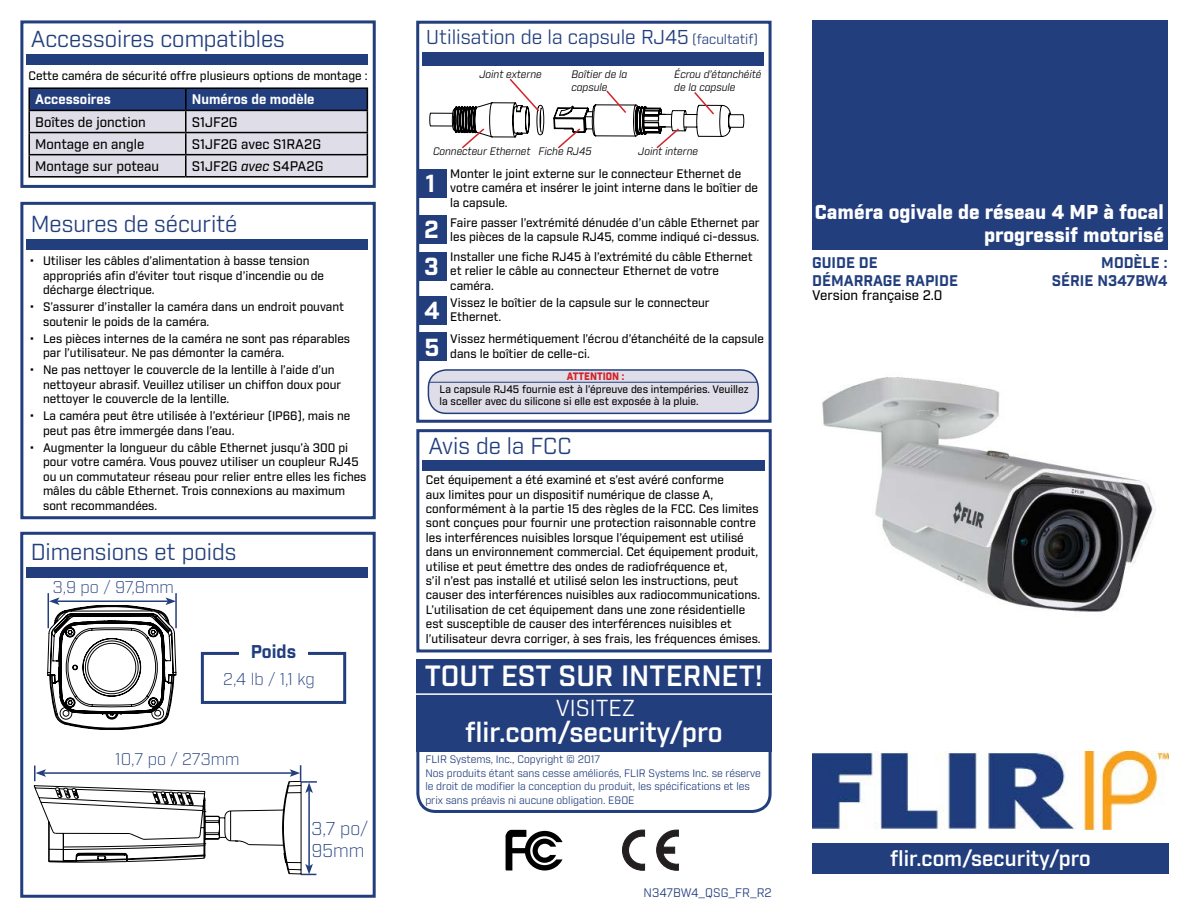
<style>
.page{position:relative;width:1188px;height:918px;background:#fff}
.page>*{position:absolute;margin:0;border:0;box-sizing:border-box;transform-origin:0 0}
.t1{font:600 28.5px "Industry";color:#fff}
.t2{font:600 27px "Industry";color:#fff}
.t3{font:700 24px/45.9px "Industry";color:#fff}
.t4{font:22.5px "Industry";color:#223e7d}
.t5{font:22.5px "Industry";color:#fff}
.t6{font:600 21px "Industry";color:#fff}
.t7{font:900 19.5px/23.4px "Industry";color:#fff;text-align:right}
.t8{font:19.5px "Industry";color:#223e7d}
.t9{font:300 18px/21.6px "Industry";color:#223e7d}
.t10{font:700 18px "Industry";color:#223e7d}
.t11{font:300 16.5px "Industry";color:#223e7d}
.t12{font:700 15px/18px "Industry";color:#223e7d;text-align:right}
.t13{font:500 13.5px "Industry";color:#000}
.t14{font:700 13.5px "Industry";color:#fff}
.t15{font:500 12px/14.4px "Industry";color:#000}
.t16{font:12px "Industry";color:#223e7d}
.t17{font:10.5px/13.5px "Industry";color:#223e7d}
.t18{font:500 10.5px/12.6px "Industry";color:#000}
.t19{font:italic 10.5px/12.6px "Industry";color:#000}
.t20{font:900 10.5px "Industry";color:#d2232a;scale:.94 1}
.s1{font-style:italic}
.s2{font-size:13.5px}
</style>
<div class="page">
<div style="left:20px;top:20px;width:356px;height:168px;border:3px solid #223e7d"></div>
<div style="left:20px;top:532px;width:356px;height:366px;border:3px solid #223e7d"></div>
<img style="left:812px;top:752px;width:357px;height:78px">
<div style="left:812px;top:21px;width:356px;height:229px;background:#223e7d"></div>
<div style="left:812px;top:843px;width:357px;height:31px;background:#223e7d"></div>
<svg style="left:34px;top:765px;width:283px;height:110px"></svg>
<div style="left:27px;top:55px;width:341px;height:10px;background:#223e7d"></div>
<div style="left:27px;top:567px;width:341px;height:11px;background:#223e7d"></div>
<div style="left:201px;top:652px;width:145px;height:52px;border:3px solid #223e7d"></div>
<div style="left:239px;top:645px;width:69px;height:22px;background:#fff"></div>
<hr style="left:28px;top:87px;width:158px;height:2px;background:#000">
<hr style="left:28px;top:89px;width:2px;height:21px;background:#000">
<hr style="left:186px;top:87px;width:182px;height:2px;background:#000">
<hr style="left:28px;top:110px;width:158px;height:1px;background:#000">
<hr style="left:28px;top:111px;width:2px;height:21px;background:#000">
<hr style="left:28px;top:132px;width:158px;height:1px;background:#000">
<hr style="left:28px;top:133px;width:2px;height:21px;background:#000">
<hr style="left:28px;top:154px;width:158px;height:1px;background:#000">
<hr style="left:28px;top:155px;width:2px;height:21px;background:#000">
<svg style="left:29px;top:88px;width:339px;height:88px;background:#a2a8be"></svg>
<hr style="left:28px;top:176px;width:158px;height:2px;background:#000">
<hr style="left:186px;top:176px;width:182px;height:2px;background:#000">
<div style="left:416px;top:429px;width:356px;height:223px;border:3px solid #223e7d"></div>
<div style="left:416px;top:21px;width:356px;height:402px;border:3px solid #223e7d"></div>
<svg style="left:506px;top:830px;width:57px;height:41px"></svg>
<svg style="left:622px;top:830px;width:57px;height:40px"></svg>
<div style="left:416px;top:660px;width:356px;height:92px;background:#223e7d"></div>
<div style="left:416px;top:663px;width:356px;height:150px;border:3px solid #223e7d;border-radius:18px"></div>
<hr style="left:411px;top:693px;width:366px;height:2px;background:#fff">
<div style="left:422px;top:461px;width:343px;height:10px;background:#223e7d"></div>
<div style="left:423px;top:53px;width:341px;height:13px;background:#223e7d"></div>
<div style="left:428px;top:370px;width:330px;height:43px;background:#dfdee8;border-radius:18px"></div>
<div style="left:428px;top:369px;width:331px;height:45px;border:2px solid #223e7d;border-radius:18px"></div>
<hr style="left:429px;top:382px;width:328px;height:1px;background:#223e7d">
<div style="left:417px;top:169px;width:30px;height:28px;background:#223e7d"></div>
<div style="left:417px;top:215px;width:30px;height:28px;background:#223e7d"></div>
<div style="left:417px;top:252px;width:30px;height:28px;background:#223e7d"></div>
<div style="left:417px;top:296px;width:30px;height:28px;background:#223e7d"></div>
<div style="left:418px;top:332px;width:29px;height:29px;background:#223e7d"></div>
<svg style="left:429px;top:78px;width:315px;height:71px"></svg>
<div style="left:20px;top:202px;width:356px;height:317px;border:3px solid #223e7d"></div>
<div style="left:27px;top:240px;width:341px;height:10px;background:#223e7d"></div>
<img style="left:822px;top:377px;width:334px;height:235px">
<hr style="left:48px;top:593px;width:1px;height:35px;background:#223e7d">
<hr style="left:175px;top:593px;width:2px;height:35px;background:#223e7d">
<svg style="left:48px;top:597px;width:128px;height:133px"></svg>
<h3 class="t4" style="left:31px;top:25px;width:256px">Accessoires compatibles</h3>
<p class="t15" style="left:28px;top:69px;width:341px">Cette caméra de sécurité offre plusieurs options de montage :</p>
<p class="t14" style="left:35px;top:91px;width:77px">Accessoires</p>
<p class="t14" style="left:192px;top:91px;width:124px">Numéros de modèle</p>
<p class="t13" style="left:35px;top:114px;width:112px">Boîtes de jonction</p>
<p class="t13" style="left:192px;top:114px;width:47px">S1JF2G</p>
<p class="t13" style="left:35px;top:136px;width:111px">Montage en angle</p>
<p class="t13" style="left:192px;top:136px;width:131px">S1JF2G avec S1RA2G</p>
<p class="t13" style="left:35px;top:158px;width:125px">Montage sur poteau</p>
<p class="t13" style="left:192px;top:158px;width:133px">S1JF2G <span class="s1">avec</span> S4PA2G</p>
<h3 class="t4" style="left:31px;top:210px;width:208px">Mesures de sécurité</h3>
<p class="t15" style="left:43px;top:254px;width:283px;text-indent:-14px">• Utiliser les câbles d’alimentation à basse tension appropriés afin d’éviter tout risque d’incendie ou de décharge électrique.</p>
<p class="t15" style="left:43px;top:300px;width:303px;text-indent:-14px">• S’assurer d’installer la caméra dans un endroit pouvant soutenir le poids de la caméra.</p>
<p class="t15" style="left:43px;top:332px;width:309px;text-indent:-14px">• Les pièces internes de la caméra ne sont pas réparables par l’utilisateur. Ne pas démonter la caméra.</p>
<p class="t15" style="left:43px;top:363px;width:300px;text-indent:-14px">• Ne pas nettoyer le couvercle de la lentille à l’aide d’un nettoyeur abrasif. Veuillez utiliser un chiffon doux pour nettoyer le couvercle de la lentille.</p>
<p class="t15" style="left:43px;top:409px;width:309px;text-indent:-14px">• La caméra peut être utilisée à l’extérieur (IP66), mais ne peut pas être immergée dans l’eau.</p>
<p class="t15" style="left:43px;top:441px;width:325px;text-indent:-14px">• Augmenter la longueur du câble Ethernet jusqu’à 300 pi pour votre caméra. Vous pouvez utiliser un coupleur RJ45 ou un commutateur réseau pour relier entre elles les fiches mâles du câble Ethernet. Trois connexions au maximum sont recommandées.</p>
<h3 class="t4" style="left:31px;top:538px;width:207px">Dimensions et poids</h3>
<h3 class="t11" style="left:53px;top:578px;width:123px">3,9 po / 97,8mm</h3>
<h3 class="t10" style="left:251px;top:641px;width:47px">Poids</h3>
<h3 class="t11" style="left:223px;top:669px;width:93px">2,4 lb / 1,1 kg</h3>
<h3 class="t11" style="left:115px;top:749px;width:126px">10,7 po / 273mm</h3>
<h3 class="t9" style="left:312px;top:818px;width:58px">3,7 po/<br>95mm</h3>
<h3 class="t8" style="left:426px;top:26px;width:333px">Utilisation de la capsule RJ45 <span class="s2">(facultatif)</span></h3>
<p class="t19" style="left:480px;top:68px;width:64px">Joint externe</p>
<p class="t19" style="left:571px;top:68px;width:57px">Boîtier de la capsule</p>
<p class="t19" style="left:674px;top:68px;width:89px">Écrou d’étanchéité de la capsule</p>
<p class="t19" style="left:433px;top:145px;width:99px">Connecteur Ethernet</p>
<p class="t19" style="left:538px;top:145px;width:55px">Fiche RJ45</p>
<p class="t19" style="left:638px;top:145px;width:61px">Joint interne</p>
<h3 class="t3" style="left:424px;top:162px;width:16px">1<br>2</h3>
<h3 class="t3" style="left:424px;top:246px;width:17px;line-height:44.1px">3<br>4</h3>
<h3 class="t3" style="left:425px;top:325px;width:17px">5</h3>
<p class="t15" style="left:450px;top:167px;width:309px">Monter le joint externe sur le connecteur Ethernet de votre caméra et insérer le joint interne dans le boîtier de la capsule.</p>
<p class="t15" style="left:450px;top:216px;width:311px">Faire passer l’extrémité dénudée d’un câble Ethernet par les pièces de la capsule RJ45, comme indiqué ci-dessus.</p>
<p class="t15" style="left:450px;top:250px;width:304px">Installer une fiche RJ45 à l’extrémité du câble Ethernet et relier le câble au connecteur Ethernet de votre caméra.</p>
<p class="t15" style="left:450px;top:296px;width:261px">Vissez le boîtier de la capsule sur le connecteur<br>Ethernet.</p>
<p class="t15" style="left:450px;top:332px;width:315px">Vissez hermétiquement l’écrou d’étanchéité de la capsule dans le boîtier de celle-ci.</p>
<p class="t20" style="left:567px;top:370px;width:63px">ATTENTION :</p>
<p class="t18" style="left:440px;top:383px;width:311px">La capsule RJ45 fournie est à l’épreuve des intempéries. Veuillez la sceller avec du silicone si elle est exposée à la pluie.</p>
<h3 class="t4" style="left:428px;top:433px;width:145px">Avis de la FCC</h3>
<p class="t15" style="left:426px;top:473px;width:336px">Cet équipement a été examiné et s’est avéré conforme<br>aux limites pour un dispositif numérique de classe A, conformément à la partie 15 des règles de la FCC. Ces limites sont conçues pour fournir une protection raisonnable contre les interférences nuisibles lorsque l’équipement est utilisé dans un environnement commercial. Cet équipement produit, utilise et peut émettre des ondes de radiofréquence et,<br>s’il n’est pas installé et utilisé selon les instructions, peut causer des interférences nuisibles aux radiocommunications.<br>L’utilisation de cet équipement dans une zone résidentielle est susceptible de causer des interférences nuisibles et l’utilisateur devra corriger, à ses frais, les fréquences émises.</p>
<h1 class="t1" style="left:425px;top:658px;width:339px">TOUT EST SUR INTERNET!</h1>
<h3 class="t5" style="left:556px;top:694px;width:81px">VISITEZ</h3>
<h2 class="t2" style="left:465px;top:716px;width:259px">flir.com/security/pro</h2>
<p class="t17" style="left:425px;top:753px;width:337px">FLIR Systems, Inc., Copyright © 2017<br>Nos produits étant sans cesse améliorés, FLIR Systems Inc. se réserve le droit de modifier la conception du produit, les spécifications et les prix sans préavis ni aucune obligation. E&amp;OE</p>
<p class="t16" style="left:644px;top:885px;width:130px">N347BW4_QSG_FR_R2</p>
<h3 class="t7" style="left:815px;top:201px;width:351px">Caméra ogivale de réseau 4 MP à focal progressif motorisé</h3>
<p class="t12" style="left:812px;top:254px;width:147px;text-align:left">GUIDE DE<br>DÉMARRAGE RAPIDE</p>
<p class="t13" style="left:812px;top:287px;width:132px">Version française 2.0</p>
<p class="t12" style="left:1052px;top:254px;width:117px">MODÈLE :<br>SÉRIE N347BW4</p>
<h3 class="t6" style="left:890px;top:845px;width:202px">flir.com/security/pro</h3>
</div>
